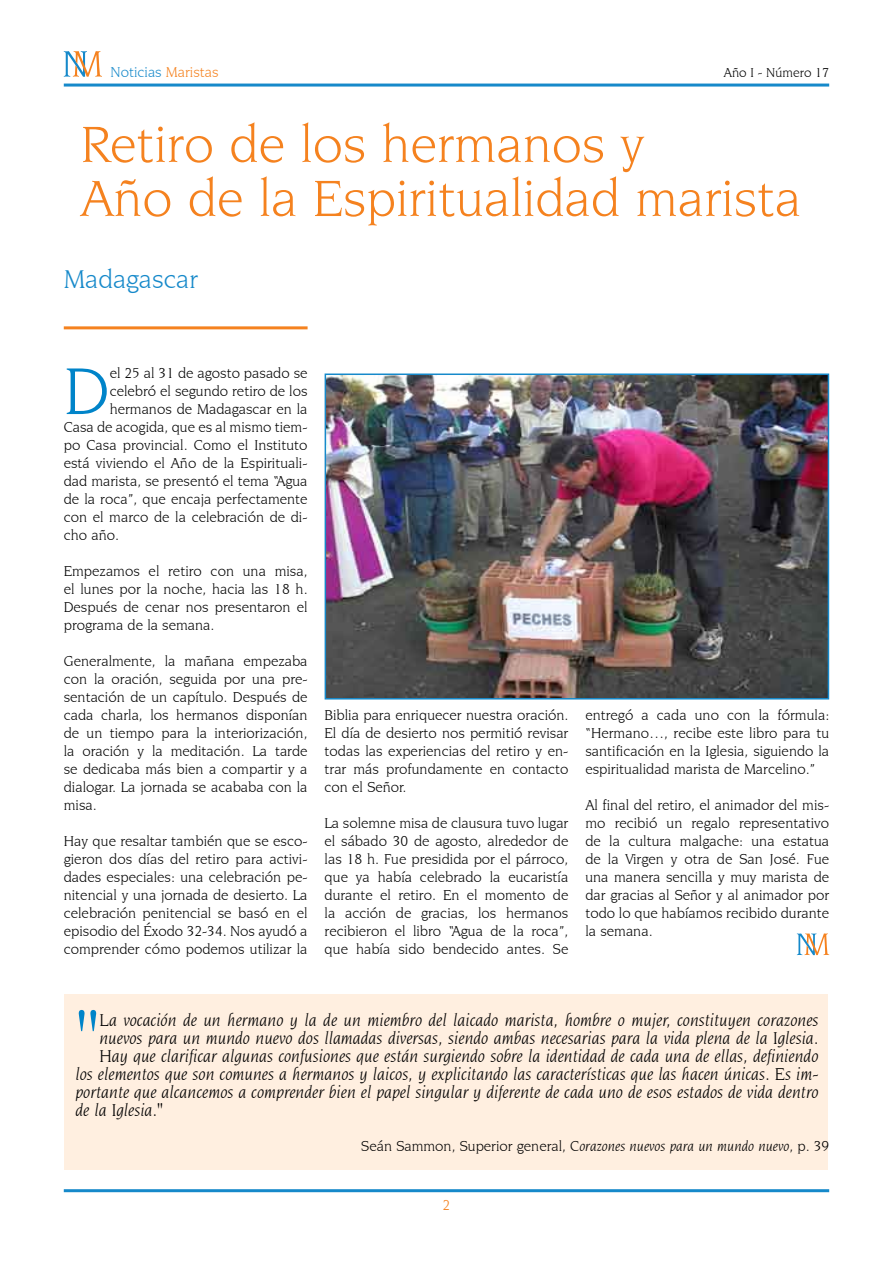
<style>
.page{position:relative;width:893px;height:1263px;background:#fff}
.page>*{position:absolute;margin:0;border:0;box-sizing:border-box;transform-origin:0 0}
.t1{font:italic 73.05px "Novarese IT Cby BT";color:#0084c9}
.t2{font:70.05px "Novarese IT Cby BT";color:#0084c9}
.t3{font:54px/54px "Novarese IT Cby BT";color:#f5821f}
.t4{font:27px "Novarese IT Cby BT";color:#1689ca}
.t5{font:italic 18px "Novarese IT Cby BT";color:#000}
.t6{font:15px/18px "Novarese IT Cby BT";color:#000;text-align:justify}
.t7{font:15px "Novarese IT Cby BT";color:#1689ca}
.t8{font:13.5px "Novarese IT Cby BT";color:#000}
.s1{color:#f5821f}
.s2{font-style:italic}
</style>
<div class="page">
<hr style="left:64px;top:84px;width:765px;height:3px;background:#1689ca">
<hr style="left:64px;top:1189px;width:765px;height:3px;background:#1689ca">
<hr style="left:64px;top:326px;width:244px;height:3px;background:#f5821f">
<svg style="left:64px;top:51px;width:38px;height:26px"></svg>
<svg style="left:797px;top:933px;width:32px;height:22px"></svg>
<img style="left:328px;top:376px;width:498px;height:320px">
<div style="left:325px;top:373px;width:504px;height:326px;border:2px solid #1689ca"></div>
<div style="left:64px;top:994px;width:764px;height:175px;background:#ffefe0"></div>
<p class="t7" style="left:111px;top:63px;width:110px">Noticias <span class="s1">Maristas</span></p>
<p class="t8" style="left:724px;top:64px;width:107px">Año I - Número 17</p>
<h3 class="t3" style="left:81px;top:117px;width:722px">Retiro de los hermanos y<br>Año de la Espiritualidad marista</h3>
<h3 class="t4" style="left:64px;top:263px;width:136px">Madagascar</h3>
<h2 class="t2" style="left:64px;top:350px;width:47px">D</h2>
<p class="t6" style="left:110px;top:364px;width:199px">el 25 al 31 de agosto pasado se</p>
<p class="t6" style="left:110px;top:382px;width:199px">celebró el segundo retiro de los</p>
<p class="t6" style="left:110px;top:400px;width:199px">hermanos de Madagascar en la</p>
<p class="t6" style="left:64px;top:418px;width:245px">Casa de acogida, que es al mismo tiem-</p>
<p class="t6" style="left:64px;top:436px;width:245px">po Casa provincial. Como el Instituto</p>
<p class="t6" style="left:64px;top:454px;width:245px">está viviendo el Año de la Espirituali-</p>
<p class="t6" style="left:64px;top:472px;width:245px">dad marista, se presentó el tema “Agua</p>
<p class="t6" style="left:64px;top:490px;width:245px">de la roca”, que encaja perfectamente</p>
<p class="t6" style="left:64px;top:508px;width:245px">con el marco de la celebración de di-</p>
<p class="t6" style="left:64px;top:526px;width:57px">cho año.</p>
<p class="t6" style="left:64px;top:562px;width:245px">Empezamos el retiro con una misa, el lunes por la noche, hacia las 18 h.<br>Después de cenar nos presentaron el programa de la semana.</p>
<p class="t6" style="left:64px;top:652px;width:245px">Generalmente, la mañana empezaba con la oración, seguida por una pre&shy;sentación de un capítulo. Después de cada charla, los hermanos disponían de un tiempo para la interiorización, la oración y la meditación. La tarde se dedicaba más bien a compartir y a dialogar. La jornada se acababa con la misa.</p>
<p class="t6" style="left:64px;top:832px;width:245px">Hay que resaltar también que se esco&shy;gieron dos días del retiro para activi&shy;dades especiales: una celebración pe&shy;nitencial y una jornada de desierto. La celebración penitencial se basó en el episodio del Éxodo 32-34. Nos ayudó a comprender cómo podemos utilizar la</p>
<p class="t6" style="left:325px;top:706px;width:245px">Biblia para enriquecer nuestra oración.<br>El día de desierto nos permitió revisar todas las experiencias del retiro y en&shy;trar más profundamente en contacto con el Señor.</p>
<p class="t6" style="left:325px;top:814px;width:245px">La solemne misa de clausura tuvo lugar el sábado 30 de agosto, alrededor de las 18 h. Fue presidida por el párroco, que ya había celebrado la eucaristía durante el retiro. En el momento de la acción de gracias, los hermanos recibieron el libro “Agua de la roca”, que había sido bendecido antes. Se</p>
<p class="t6" style="left:585px;top:706px;width:245px">entregó a cada uno con la fórmula: “Hermano…, recibe este libro para tu santificación en la Iglesia, siguiendo la espiritualidad marista de Marcelino.”</p>
<p class="t6" style="left:585px;top:796px;width:245px">Al final del retiro, el animador del mis&shy;mo recibió un regalo representativo de la cultura malgache: una estatua de la Virgen y otra de San José. Fue una manera sencilla y muy marista de dar gracias al Señor y al animador por todo lo que habíamos recibido durante la semana.</p>
<h1 class="t1" style="left:75px;top:995px;width:25px">"</h1>
<p class="t5" style="left:99px;top:1009px;width:720px">La vocación de un hermano y la de un miembro del laicado marista, hombre o mujer, constituyen corazones</p>
<p class="t5" style="left:99px;top:1027px;width:721px">nuevos para un mundo nuevo dos llamadas diversas, siendo ambas necesarias para la vida plena de la Iglesia.</p>
<p class="t5" style="left:99px;top:1045px;width:720px">Hay que clarificar algunas confusiones que están surgiendo sobre la identidad de cada una de ellas, definiendo</p>
<p class="t5" style="left:75px;top:1063px;width:745px">los elementos que son comunes a hermanos y laicos, y explicitando las características que las hacen únicas. Es im-</p>
<p class="t5" style="left:75px;top:1081px;width:745px">portante que alcancemos a comprender bien el papel singular y diferente de cada uno de esos estados de vida dentro</p>
<p class="t5" style="left:75px;top:1099px;width:89px">de la Iglesia."</p>
<p class="t6" style="left:361px;top:1137px;width:469px">Seán Sammon, Superior general, <span class="s2">Corazones nuevos para un mundo nuevo</span>, p. 39</p>
</div>
